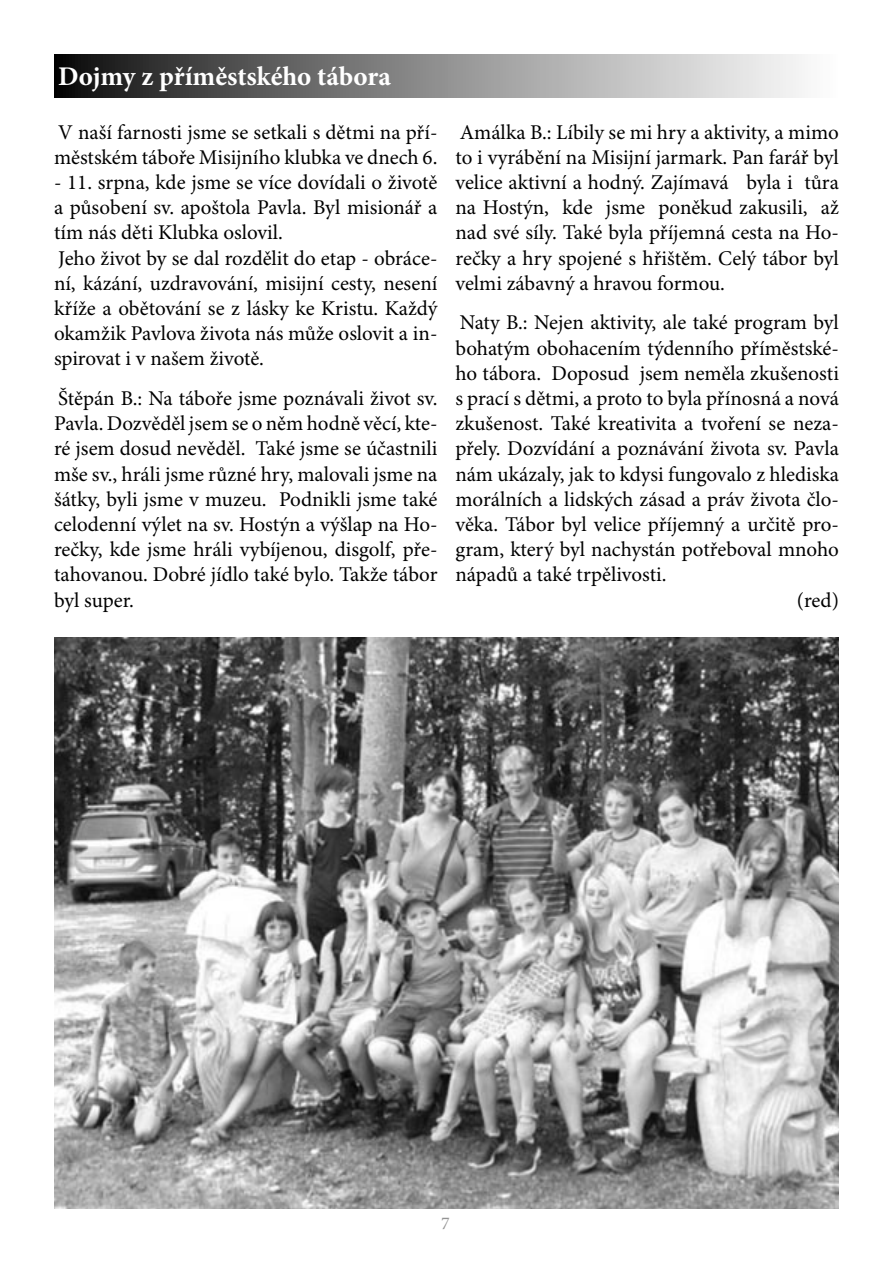
<style>
.page{position:relative;width:893px;height:1263px;background:#fff}
.page>*{position:absolute;margin:0;border:0;box-sizing:border-box;transform-origin:0 0}
.t1{font:700 27px "Minion Pro";color:#fff}
.t2{font:21px/25.2px "Minion Pro";color:#000;text-align:justify}
.t3{font:18px "Minion Pro";color:#939393}
</style>
<div class="page">
<div style="left:54px;top:54px;width:783px;height:43px;background:linear-gradient(to right,#151515,#fff)"></div>
<img style="left:54px;top:638px;width:785px;height:571px">
<p class="t1" style="left:58px;top:61px;width:334px">Dojmy z příměstského tábora</p>
<p class="t2" style="left:54px;top:120px;width:385px">V naší farnosti jsme se setkali s dětmi na pří&shy;městském táboře Misijního klubka ve dnech 6.</p>
<p class="t2" style="left:54px;top:171px;width:385px">- 11. srpna, kde jsme se více dovídali o životě a působení sv. apoštola Pavla. Byl misionář a tím nás děti Klubka oslovil.</p>
<p class="t2" style="left:54px;top:246px;width:385px">Jeho život by se dal rozdělit do etap - obráce&shy;ní, kázání, uzdravování, misijní cesty, nesení kříže a obětování se z lásky ke Kristu. Každý okamžik Pavlova života nás může oslovit a in&shy;spirovat i v našem životě.</p>
<p class="t2" style="left:54px;top:387px;width:385px">Štěpán B.: Na táboře jsme poznávali život sv.<br>Pavla. Dozvěděl jsem se o něm hodně věcí, kte&shy;ré jsem dosud nevěděl. Také jsme se účastnili mše sv., hráli jsme různé hry, malovali jsme na šátky, byli jsme v muzeu. Podnikli jsme také celodenní výlet na sv. Hostýn a výšlap na Ho&shy;rečky, kde jsme hráli vybíjenou, disgolf, pře&shy;tahovanou. Dobré jídlo také bylo. Takže tábor byl super.</p>
<p class="t2" style="left:455px;top:120px;width:385px">Amálka B.: Líbily se mi hry a aktivity, a mimo to i vyrábění na Misijní jarmark. Pan farář byl velice aktivní a hodný. Zajímavá byla i tůra na Hostýn, kde jsme poněkud zakusili, až nad své síly. Také byla příjemná cesta na Ho&shy;rečky a hry spojené s hřištěm. Celý tábor byl velmi zábavný a hravou formou.</p>
<p class="t2" style="left:455px;top:311px;width:385px">Naty B.: Nejen aktivity, ale také program byl bohatým obohacením týdenního příměstské&shy;ho tábora. Doposud jsem neměla zkušenosti s prací s dětmi, a proto to byla přínosná a nová zkušenost. Také kreativita a tvoření se neza&shy;přely. Dozvídání a poznávání života sv. Pavla nám ukázaly, jak to kdysi fungovalo z hlediska morálních a lidských zásad a práv života člo&shy;věka. Tábor byl velice příjemný a určitě pro&shy;gram, který byl nachystán potřeboval mnoho nápadů a také trpělivosti.</p>
<p class="t2" style="left:797px;top:588px;width:44px">(red)</p>
<p class="t3" style="left:441px;top:1213px;width:10px">7</p>
</div>
